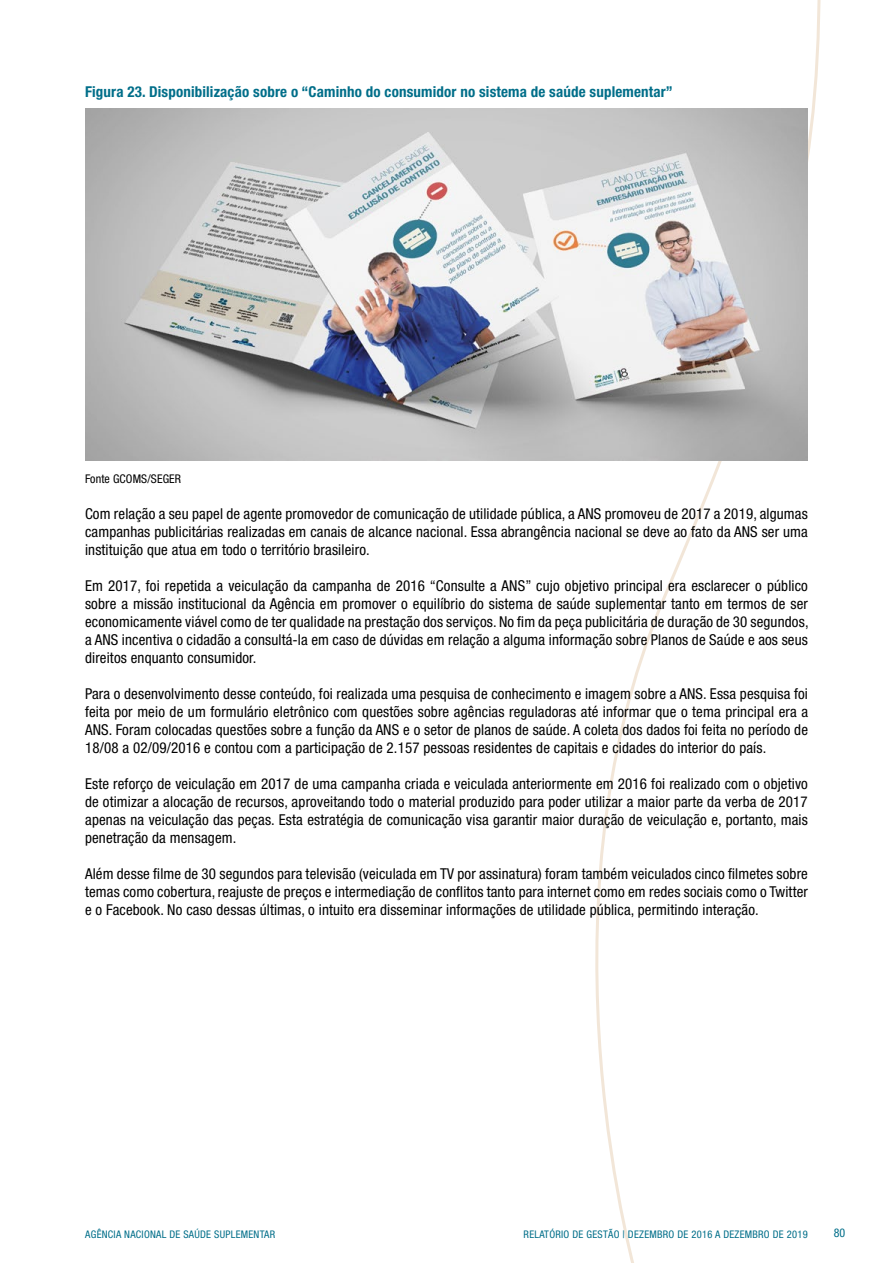
<style>
.page{position:relative;width:893px;height:1263px;background:#fff}
.page>*{position:absolute;margin:0;border:0;box-sizing:border-box;transform-origin:0 0}
.t1{font:condensed 15px/18px "Helvetica Neue";letter-spacing:.01em;color:#000;text-align:justify}
.t2{font:700 condensed 15px "Helvetica Neue";letter-spacing:.01em;color:#006e89}
.t3{font:condensed 12px "Helvetica Neue";letter-spacing:.01em;color:#000}
.t4{font:condensed 12px "Helvetica Neue";color:#006e89}
.t5{font:condensed 10.5px "Helvetica Neue";letter-spacing:.025em;color:#006e89}
</style>
<div class="page">
<svg style="left:526px;top:0;width:295px;height:1263px"></svg>
<img style="left:85px;top:108px;width:723px;height:352px">
<p class="t2" style="left:85px;top:82px;width:589px">Figura 23. Disponibilização sobre o “Caminho do consumidor no sistema de saúde suplementar”</p>
<p class="t3" style="left:85px;top:471px;width:98px">Fonte GCOMS/SEGER</p>
<p class="t1" style="left:85px;top:504px;width:724px">Com relação a seu papel de agente promovedor de comunicação de utilidade pública, a ANS promoveu de 2017 a 2019, algumas campanhas publicitárias realizadas em canais de alcance nacional. Essa abrangência nacional se deve ao fato da ANS ser uma instituição que atua em todo o território brasileiro.</p>
<p class="t1" style="left:85px;top:576px;width:725px">Em 2017, foi repetida a veiculação da campanha de 2016 “Consulte a ANS” cujo objetivo principal era esclarecer o público sobre a missão institucional da Agência em promover o equilíbrio do sistema de saúde suplementar tanto em termos de ser economicamente viável como de ter qualidade na prestação dos serviços. No fim da peça publicitária de duração de 30 segundos, a ANS incentiva o cidadão a consultá-la em caso de dúvidas em relação a alguma informação sobre Planos de Saúde e aos seus direitos enquanto consumidor.</p>
<p class="t1" style="left:85px;top:684px;width:724px">Para o desenvolvimento desse conteúdo, foi realizada uma pesquisa de conhecimento e imagem sobre a ANS. Essa pesquisa foi feita por meio de um formulário eletrônico com questões sobre agências reguladoras até informar que o tema principal era a ANS. Foram colocadas questões sobre a função da ANS e o setor de planos de saúde. A coleta dos dados foi feita no período de 18/08 a 02/09/2016 e contou com a participação de 2.157 pessoas residentes de capitais e cidades do interior do país.</p>
<p class="t1" style="left:85px;top:774px;width:724px">Este reforço de veiculação em 2017 de uma campanha criada e veiculada anteriormente em 2016 foi realizado com o objetivo de otimizar a alocação de recursos, aproveitando todo o material produzido para poder utilizar a maior parte da verba de 2017 apenas na veiculação das peças. Esta estratégia de comunicação visa garantir maior duração de veiculação e, portanto, mais penetração da mensagem.</p>
<p class="t1" style="left:85px;top:864px;width:724px">Além desse filme de 30 segundos para televisão (veiculada em TV por assinatura) foram também veiculados cinco filmetes sobre temas como cobertura, reajuste de preços e intermediação de conflitos tanto para internet como em redes sociais como o Twitter e o Facebook. No caso dessas últimas, o intuito era disseminar informações de utilidade pública, permitindo interação.</p>
<p class="t5" style="left:85px;top:1228px;width:191px">AGÊNCIA NACIONAL DE SAÚDE SUPLEMENTAR</p>
<p class="t5" style="left:524px;top:1228px;width:286px">RELATÓRIO DE GESTÃO | DEZEMBRO DE 2016 A DEZEMBRO DE 2019</p>
<p class="t4" style="left:834px;top:1226px;width:13px">80</p>
</div>
